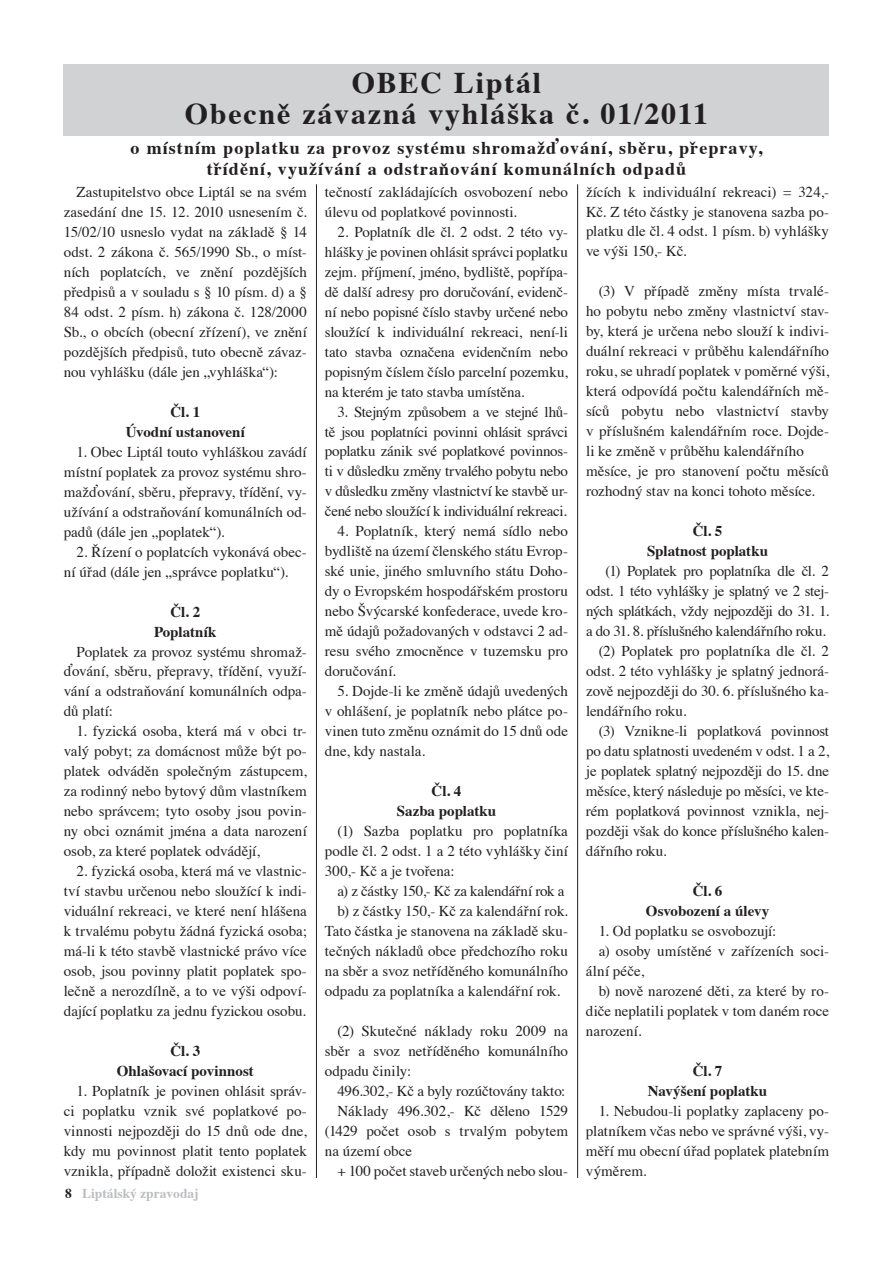
<style>
.page{position:relative;width:893px;height:1263px;background:#fff}
.page>*{position:absolute;margin:0;border:0;box-sizing:border-box;transform-origin:0 0}
.t1{font:700 30px/31.5px "Times";letter-spacing:.06em;color:#231f20;text-align:center}
.t2{font:700 18px/21px "Times";letter-spacing:.06em;color:#231f20;text-align:center}
.t3{font:15px/20px "Times";letter-spacing:-.005em;color:#231f20;text-align:justify}
.t4{font:700 15px/20px "Times";color:#231f20;text-align:center}
.t5{font:15px "Times";letter-spacing:-.025em;color:#231f20}
.t6{font:15px "Times";letter-spacing:.015em;color:#231f20}
.t7{font:700 13.5px "Times";color:#bcbdc0}
.s1{color:#231f20}
</style>
<div class="page">
<div style="left:64px;top:64px;width:765px;height:71px;background:#d1d2d4"></div>
<hr style="left:316px;top:184px;width:1px;height:994px;background:#231f20">
<hr style="left:577px;top:184px;width:1px;height:994px;background:#231f20">
<h1 class="t1" style="left:185px;top:64px;width:525px">OBEC Liptál<br>Obecně závazná vyhláška č. 01/2011</h1>
<p class="t2" style="left:131px;top:135px;width:633px">o místním poplatku za provoz systému shromažďování, sběru, přepravy, třídění, využívání a odstraňování komunálních odpadů</p>
<p class="t3" style="left:64px;top:181px;width:245px;text-indent:13px">Zastupitelstvo obce Liptál se na svém zasedání dne 15. 12. 2010 usnesením č.<br>15/02/10 usneslo vydat na základě § 14 odst. 2 zákona č. 565/1990 Sb., o míst&shy;ních poplatcích, ve znění pozdějších předpisů a v souladu s § 10 písm. d) a § 84 odst. 2 písm. h) zákona č. 128/2000<br>Sb., o obcích (obecní zřízení), ve znění pozdějších předpisů, tuto obecně závaz&shy;nou vyhlášku (dále jen „vyhláška“):</p>
<p class="t4" style="left:126px;top:400px;width:121px">Čl. 1<br>Úvodní ustanovení</p>
<p class="t3" style="left:64px;top:440px;width:245px;text-indent:13px">1. Obec Liptál touto vyhláškou zavádí místní poplatek za provoz systému shro&shy;mažďování, sběru, přepravy, třídění, vy&shy;užívání a odstraňování komunálních od&shy;padů (dále jen „poplatek“).</p>
<p class="t3" style="left:64px;top:540px;width:245px;text-indent:13px">2. Řízení o poplatcích vykonává obec&shy;ní úřad (dále jen „správce poplatku“).</p>
<p class="t4" style="left:154px;top:600px;width:64px">Čl. 2<br>Poplatník</p>
<p class="t3" style="left:64px;top:640px;width:245px;text-indent:13px">Poplatek za provoz systému shromaž&shy;ďování, sběru, přepravy, třídění, využí&shy;vání a odstraňování komunálních odpa&shy;dů platí:</p>
<p class="t3" style="left:64px;top:720px;width:245px;text-indent:13px">1. fyzická osoba, která má v obci tr&shy;valý pobyt; za domácnost může být po&shy;platek odváděn společným zástupcem, za rodinný nebo bytový dům vlastníkem nebo správcem; tyto osoby jsou povin&shy;ny obci oznámit jména a data narození osob, za které poplatek odvádějí,</p>
<p class="t3" style="left:64px;top:860px;width:245px;text-indent:13px">2. fyzická osoba, která má ve vlastnic&shy;tví stavbu určenou nebo sloužící k indi&shy;viduální rekreaci, ve které není hlášena k trvalému pobytu žádná fyzická osoba; má-li k této stavbě vlastnické právo více osob, jsou povinny platit poplatek spo&shy;lečně a nerozdílně, a to ve výši odpoví&shy;dající poplatku za jednu fyzickou osobu.</p>
<p class="t4" style="left:117px;top:1039px;width:139px">Čl. 3<br>Ohlašovací povinnost</p>
<p class="t3" style="left:64px;top:1080px;width:245px;text-indent:13px">1. Poplatník je povinen ohlásit správ&shy;ci poplatku vznik své poplatkové po&shy;vinnosti nejpozději do 15 dnů ode dne, kdy mu povinnost platit tento poplatek vznikla, případně doložit existenci sku-</p>
<p class="t7" style="left:65px;top:1180px;width:135px"><span class="s1">8</span> Liptálský zpravodaj</p>
<p class="t3" style="left:325px;top:180px;width:245px">tečností zakládajících osvobození nebo úlevu od poplatkové povinnosti.</p>
<p class="t3" style="left:325px;top:220px;width:245px;text-indent:13px">2. Poplatník dle čl. 2 odst. 2 této vy&shy;hlášky je povinen ohlásit správci poplatku zejm. příjmení, jméno, bydliště, popřípa&shy;dě další adresy pro doručování, evidenč&shy;ní nebo popisné číslo stavby určené nebo sloužící k individuální rekreaci, není-li tato stavba označena evidenčním nebo popisným číslem číslo parcelní pozemku, na kterém je tato stavba umístěna.</p>
<p class="t3" style="left:325px;top:400px;width:245px;text-indent:13px">3. Stejným způsobem a ve stejné lhů&shy;tě jsou poplatníci povinni ohlásit správci poplatku zánik své poplatkové povinnos&shy;ti v důsledku změny trvalého pobytu nebo v důsledku změny vlastnictví ke stavbě ur&shy;čené nebo sloužící k individuální rekreaci.</p>
<p class="t3" style="left:325px;top:520px;width:245px;text-indent:13px">4. Poplatník, který nemá sídlo nebo bydliště na území členského státu Evrop&shy;ské unie, jiného smluvního státu Doho&shy;dy o Evropském hospodářském prostoru nebo Švýcarské konfederace, uvede kro&shy;mě údajů požadovaných v odstavci 2 ad&shy;resu svého zmocněnce v tuzemsku pro doručování.</p>
<p class="t3" style="left:325px;top:680px;width:245px;text-indent:13px">5. Dojde-li ke změně údajů uvedených v ohlášení, je poplatník nebo plátce po&shy;vinen tuto změnu oznámit do 15 dnů ode dne, kdy nastala.</p>
<p class="t4" style="left:397px;top:779px;width:101px">Čl. 4<br>Sazba poplatku</p>
<p class="t3" style="left:325px;top:820px;width:245px;text-indent:13px">(1) Sazba poplatku pro poplatníka podle čl. 2 odst. 1 a 2 této vyhlášky činí 300,- Kč a je tvořena:</p>
<p class="t3" style="left:338px;top:880px;width:228px">a) z částky 150,- Kč za kalendářní rok a</p>
<p class="t3" style="left:338px;top:900px;width:232px">b) z částky 150,- Kč za kalendářní rok.</p>
<p class="t3" style="left:325px;top:920px;width:245px">Tato částka je stanovena na základě sku-</p>
<p class="t3" style="left:325px;top:940px;width:245px">tečných nákladů obce předchozího roku</p>
<p class="t3" style="left:325px;top:960px;width:245px">na sběr a svoz netříděného komunálního</p>
<p class="t3" style="left:325px;top:980px;width:237px">odpadu za poplatníka a kalendářní rok.</p>
<p class="t3" style="left:325px;top:1020px;width:245px;text-indent:13px">(2) Skutečné náklady roku 2009 na sběr a svoz netříděného komunálního odpadu činily:</p>
<p class="t3" style="left:338px;top:1080px;width:229px">496.302,- Kč a byly rozúčtovány takto:</p>
<p class="t3" style="left:338px;top:1099px;width:232px">Náklady 496.302,- Kč děleno 1529</p>
<p class="t3" style="left:325px;top:1119px;width:245px">(1429 počet osob s trvalým pobytem</p>
<p class="t3" style="left:325px;top:1139px;width:89px">na území obce</p>
<p class="t3" style="left:338px;top:1159px;width:232px">+ 100 počet staveb určených nebo slou-</p>
<p class="t3" style="left:586px;top:180px;width:245px">žících k individuální rekreaci) = 324,- Kč. Z této částky je stanovena sazba po&shy;platku dle čl. 4 odst. 1 písm. b) vyhlášky ve výši 150,- Kč.</p>
<p class="t3" style="left:586px;top:280px;width:245px;text-align:left;text-indent:13px">(3) V případě změny místa trvalé&shy;ho pobytu nebo změny vlastnictví stav&shy;by, která je určena nebo slouží k indivi&shy;duální rekreaci v průběhu kalendářního roku, se uhradí poplatek v poměrné výši, která odpovídá počtu kalendářních mě&shy;síců pobytu nebo vlastnictví stavby v příslušném kalendářním roce. Dojde&shy;li ke změně v průběhu kalendářního měsíce, je pro stanovení počtu měsíců rozhodný stav na konci tohoto měsíce.</p>
<p class="t4" style="left:647px;top:520px;width:122px">Čl. 5<br>Splatnost poplatku</p>
<p class="t3" style="left:605px;top:560px;width:225px">(1) Poplatek pro poplatníka dle čl. 2</p>
<p class="t3" style="left:586px;top:580px;width:245px">odst. 1 této vyhlášky je splatný ve 2 stej-</p>
<p class="t5" style="left:586px;top:597px;width:245px">ných splátkách, vždy nejpozději do 31. 1.</p>
<p class="t3" style="left:586px;top:620px;width:241px">a do 31. 8. příslušného kalendářního roku.</p>
<p class="t3" style="left:599px;top:640px;width:232px">(2) Poplatek pro poplatníka dle čl. 2</p>
<p class="t3" style="left:586px;top:660px;width:245px">odst. 2 této vyhlášky je splatný jednorá-</p>
<p class="t3" style="left:586px;top:680px;width:245px">zově nejpozději do 30. 6. příslušného ka-</p>
<p class="t3" style="left:586px;top:700px;width:102px">lendářního roku.</p>
<p class="t3" style="left:599px;top:720px;width:232px">(3) Vznikne-li poplatková povinnost</p>
<p class="t3" style="left:586px;top:740px;width:245px">po datu splatnosti uvedeném v odst. 1 a 2,</p>
<p class="t3" style="left:586px;top:760px;width:245px">je poplatek splatný nejpozději do 15. dne</p>
<p class="t3" style="left:586px;top:780px;width:245px">měsíce, který následuje po měsíci, ve kte-</p>
<p class="t3" style="left:586px;top:800px;width:245px">rém poplatková povinnost vznikla, nej-</p>
<p class="t3" style="left:586px;top:820px;width:245px">později však do konce příslušného kalen-</p>
<p class="t3" style="left:586px;top:840px;width:82px">dářního roku.</p>
<p class="t4" style="left:646px;top:879px;width:125px">Čl. 6<br>Osvobození a úlevy</p>
<p class="t3" style="left:599px;top:920px;width:179px">1. Od poplatku se osvobozují:</p>
<p class="t3" style="left:599px;top:939px;width:232px">a) osoby umístěné v zařízeních soci-</p>
<p class="t6" style="left:586px;top:957px;width:60px">ální péče,</p>
<p class="t3" style="left:599px;top:979px;width:232px">b) nově narozené děti, za které by ro-</p>
<p class="t3" style="left:586px;top:999px;width:245px">diče neplatili poplatek v tom daném roce</p>
<p class="t3" style="left:586px;top:1019px;width:57px">narození.</p>
<p class="t4" style="left:648px;top:1059px;width:121px">Čl. 7<br>Navýšení poplatku</p>
<p class="t3" style="left:586px;top:1099px;width:245px;text-indent:13px">1. Nebudou-li poplatky zaplaceny po&shy;platníkem včas nebo ve správné výši, vy&shy;měří mu obecní úřad poplatek platebním výměrem.</p>
</div>
